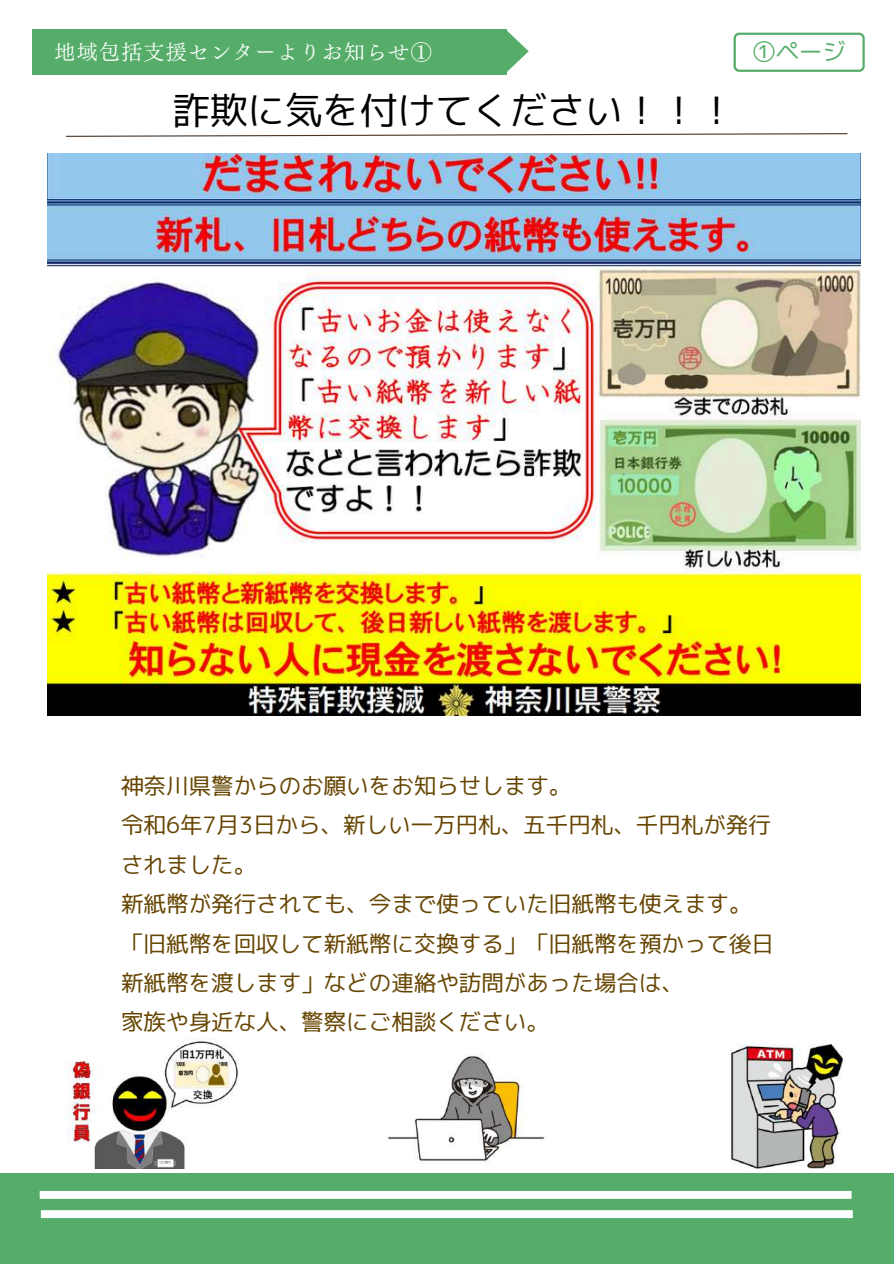
<style>
.page{position:relative;width:894px;height:1264px;background:#fff}
.page>*{position:absolute;margin:0;border:0;box-sizing:border-box;transform-origin:0 0}
.t1{font:37.5px "mplus 1 p regular";color:#000}
.t2{font:23.25px "mplus 1 p regular";color:#55ad69}
.t3{font:22.5px/39.3px "mplus 1 p regular";color:#664500}
.t4{font:21px "Canva Tsuku Min Pr 6 N R";letter-spacing:.06em;color:#fff}
</style>
<div class="page">
<svg style="left:733px;top:33px;width:131px;height:39px"></svg>
<div style="left:32px;top:30px;width:474px;height:45px;background:#55ad69"></div>
<svg style="left:506px;top:30px;width:22px;height:43px"></svg>
<svg style="left:66px;top:133px;width:782px;height:4px"></svg>
<div style="left:0;top:1172px;width:893px;height:91px;background:#55ad69"></div>
<div style="left:40px;top:1190px;width:811px;height:8px;background:#fff"></div>
<div style="left:41px;top:1210px;width:811px;height:7px;background:#fff"></div>
<img style="left:731px;top:1044px;width:111px;height:124px">
<img style="left:66px;top:1041px;width:172px;height:127px">
<img style="left:388px;top:1054px;width:157px;height:108px">
<img style="left:47px;top:154px;width:813px;height:561px">
<p class="t4" style="left:55px;top:41px;width:378px">地域包括支援センターよりお知らせ①</p>
<p class="t2" style="left:752px;top:35px;width:94px">①ページ</p>
<h1 class="t1" style="left:172px;top:84px;width:564px">詐欺に気を付けてください！！！</h1>
<p class="t3" style="left:121px;top:766px;width:654px">神奈川県警からのお願いをお知らせします。<br>令和6年7月3日から、新しい一万円札、五千円札、千円札が発行されました。<br>新紙幣が発行されても、今まで使っていた旧紙幣も使えます。「旧紙幣を回収して新紙幣に交換する」「旧紙幣を預かって後日新紙幣を渡します」などの連絡や訪問があった場合は、<br>家族や身近な人、警察にご相談ください。</p>
</div>
